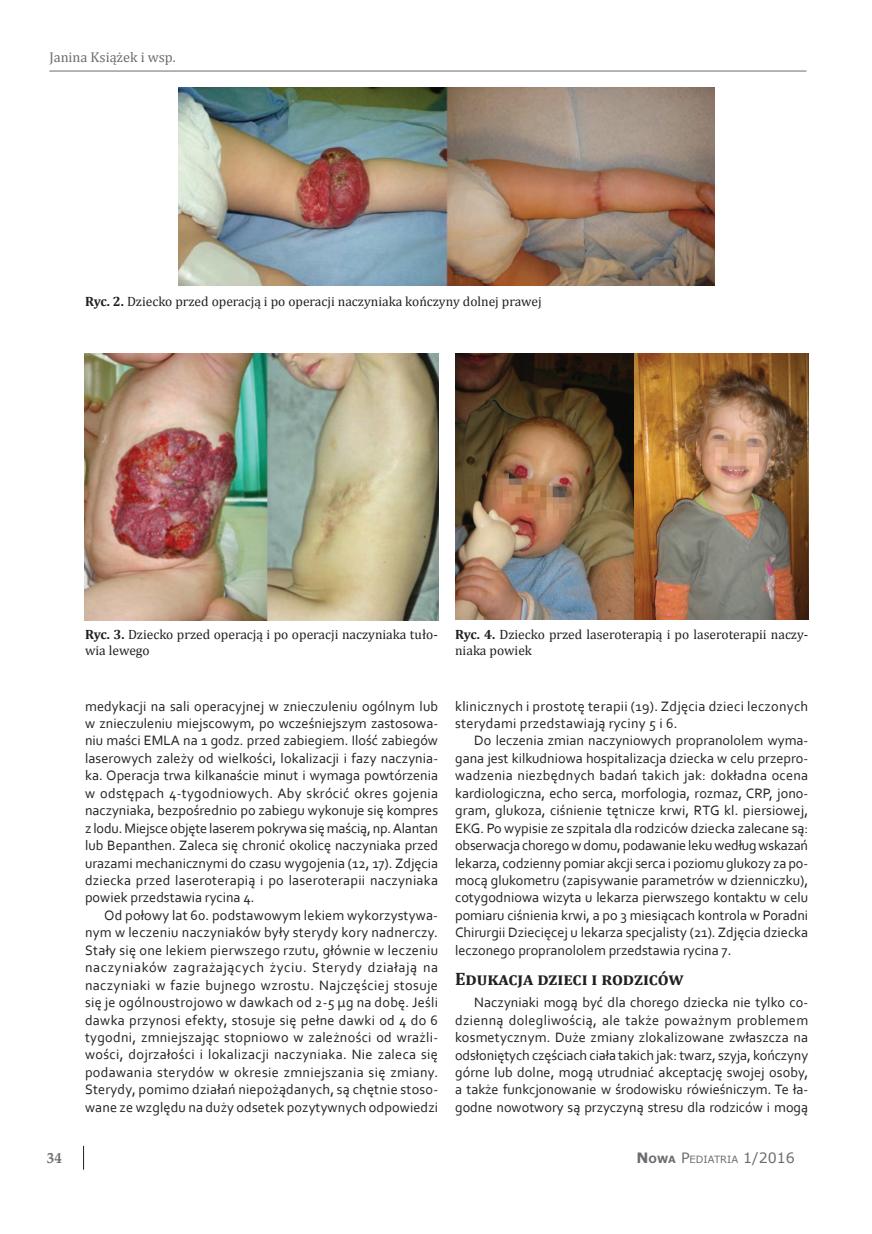
<style>
.page{position:relative;width:872px;height:1234px;background:#fff}
.page>*{position:absolute;margin:0;border:0;box-sizing:border-box;transform-origin:0 0}
.t1{font:700 18px "Cambria";color:#231f20}
.t2{font:700 15px "Palatino Linotype";color:#6c6d70}
.t3{font:14.25px/17.4px "Corbel";letter-spacing:.005em;color:#231f20;text-align:justify}
.t4{font:14.25px "Cambria";color:#6c6d70}
.t5{font:13.5px/16.5px "Cambria";color:#231f20}
.t6{font:10.05px "Verdana";color:#6c6d70}
.s1{font-weight:700}
.s2{font-weight:700;font-size:14.25px}
.s3{font-size:14.25px}
</style>
<div class="page">
<hr style="left:49px;top:71px;width:757px;height:1px;background:#6c6d70">
<svg style="left:83px;top:1145px;width:1px;height:24px"></svg>
<img style="left:179px;top:87px;width:535px;height:199px">
<img style="left:85px;top:353px;width:353px;height:267px">
<img style="left:455px;top:353px;width:353px;height:266px">
<p class="t4" style="left:49px;top:49px;width:128px">Janina Książek i wsp.</p>
<p class="t5" style="left:85px;top:293px;width:458px"><span class="s1">Ryc. 2.</span> Dziecko przed operacją i po operacji naczyniaka kończyny dolnej prawej</p>
<p class="t5" style="left:85px;top:625px;width:354px"><span class="s1">Ryc. 3.</span> Dziecko przed operacją i po operacji naczyniaka tuło&shy;wia lewego</p>
<p class="t3" style="left:85px;top:696px;width:354px">medykacji na sali operacyjnej w znieczuleniu ogólnym lub w znieczuleniu miejscowym, po wcześniejszym zastosowa&shy;niu maści EMLA na 1 godz. przed zabiegiem. Ilość zabiegów laserowych zależy od wielkości, lokalizacji i fazy naczynia&shy;ka. Operacja trwa kilkanaście minut i wymaga powtórzenia w odstępach 4-tygodniowych. Aby skrócić okres gojenia naczyniaka, bezpośrednio po zabiegu wykonuje się kompres z lodu. Miejsce objęte laserem pokrywa się maścią, np. Alantan lub Bepanthen. Zaleca się chronić okolicę naczyniaka przed urazami mechanicznymi do czasu wygojenia (12, 17). Zdjęcia dziecka przed laseroterapią i po laseroterapii naczyniaka powiek przedstawia rycina 4.</p>
<p class="t3" style="left:85px;top:905px;width:354px;text-indent:19px">Od połowy lat 60. podstawowym lekiem wykorzystywa&shy;nym w leczeniu naczyniaków były sterydy kory nadnerczy.<br>Stały się one lekiem pierwszego rzutu, głównie w leczeniu naczyniaków zagrażających życiu. Sterydy działają na naczyniaki w fazie bujnego wzrostu. Najczęściej stosuje się je ogólnoustrojowo w dawkach od 2-5 µg na dobę. Jeśli dawka przynosi efekty, stosuje się pełne dawki od 4 do 6 tygodni, zmniejszając stopniowo w zależności od wrażli&shy;wości, dojrzałości i lokalizacji naczyniaka. Nie zaleca się podawania sterydów w okresie zmniejszania się zmiany.<br>Sterydy, pomimo działań niepożądanych, są chętnie stoso&shy;wane ze względu na duży odsetek pozytywnych odpowiedzi</p>
<p class="t5" style="left:455px;top:625px;width:354px"><span class="s1">Ryc. 4.</span> Dziecko przed laseroterapią i po laseroterapii naczy&shy;niaka powiek</p>
<p class="t3" style="left:455px;top:696px;width:354px">klinicznych i prostotę terapii (19). Zdjęcia dzieci leczonych sterydami przedstawiają ryciny 5 i 6.</p>
<p class="t3" style="left:455px;top:731px;width:354px;text-indent:19px">Do leczenia zmian naczyniowych propranololem wyma&shy;gana jest kilkudniowa hospitalizacja dziecka w celu przepro&shy;wadzenia niezbędnych badań takich jak: dokładna ocena kardiologiczna, echo serca, morfologia, rozmaz, CRP, jono&shy;gram, glukoza, ciśnienie tętnicze krwi, RTG kl. piersiowej, EKG. Po wypisie ze szpitala dla rodziców dziecka zalecane są: obserwacja chorego wdomu, podawanie leku według wskazań lekarza, codzienny pomiar akcji serca i poziomu glukozy za po&shy;mocą glukometru (zapisywanie parametrów w dzienniczku), cotygodniowa wizyta u lekarza pierwszego kontaktu w celu pomiaru ciśnienia krwi, a po 3 miesiącach kontrola w Poradni Chirurgii Dziecięcej u lekarza specjalisty (21). Zdjęcia dziecka leczonego propranololem przedstawia rycina 7.</p>
<p class="t1" style="left:455px;top:965px;width:229px">Edukacja dzieci i rodziców</p>
<p class="t3" style="left:455px;top:993px;width:354px;text-indent:19px">Naczyniaki mogą być dla chorego dziecka nie tylko co&shy;dzienną dolegliwością, ale także poważnym problemem kosmetycznym. Duże zmiany zlokalizowane zwłaszcza na odsłoniętych częściach ciała takich jak: twarz, szyja, kończyny górne lub dolne, mogą utrudniać akceptację swojej osoby, a także funkcjonowanie w środowisku rówieśniczym. Te ła&shy;godne nowotwory są przyczyną stresu dla rodziców i mogą</p>
<p class="t2" style="left:47px;top:1146px;width:17px">34</p>
<p class="t6" style="left:636px;top:1152px;width:160px"><span class="s2">N</span><span class="s1">OWA</span> <span class="s3">P</span>EDIATRIA <span class="s3">1</span><span class="s3">/2016</span></p>
</div>
